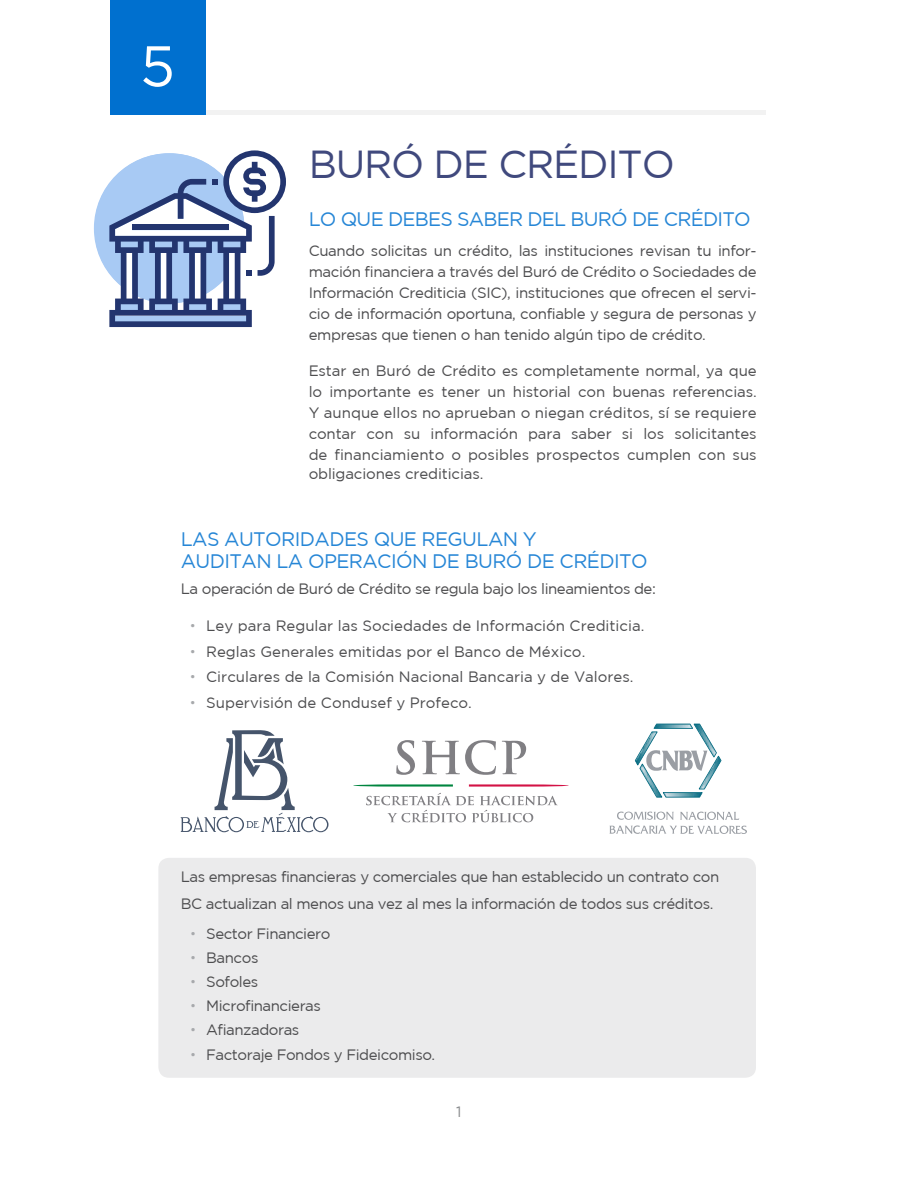
<style>
.page{position:relative;width:918px;height:1188px;background:#fff}
.page>*{position:absolute;margin:0;border:0;box-sizing:border-box;transform-origin:0 0}
.t1{font:57px "Gotham";color:#fff}
.t2{font:39px "Gotham";letter-spacing:-.03em;color:#40497d}
.t3{font:19.5px/22.5px "Gotham";letter-spacing:-.03em;color:#2686d6}
.t4{font:15px/21px "Gotham";letter-spacing:-.025em;color:#4d4d4f;text-align:justify}
.t5{font:15px "Gotham";color:#4d4d4f}
.t6{font:15px "Gotham";color:#8a8c8e}
.s1{font-family:"Helvetica Neue";font-weight:700;color:#a7a9ac}
</style>
<div class="page">
<hr style="left:152px;top:110px;width:614px;height:4px;background:#f2f2f2">
<div style="left:158px;top:858px;width:598px;height:220px;background:#ebebec;border-radius:10px"></div>
<div style="left:110px;top:0;width:96px;height:114px;background:#0070cf"></div>
<div style="left:94px;top:153px;width:150px;height:150px;background:#a8caf4;border-radius:50%"></div>
<svg style="left:109px;top:150px;width:177px;height:177px"></svg>
<svg style="left:181px;top:730px;width:132px;height:102px"></svg>
<svg style="left:313px;top:817px;width:15px;height:15px"></svg>
<div style="left:315px;top:818px;width:12px;height:13px;background:#fff;border-radius:50%"></div>
<svg style="left:353px;top:784px;width:100px;height:3px"></svg>
<svg style="left:469px;top:784px;width:100px;height:3px"></svg>
<svg style="left:366px;top:793px;width:192px;height:29px"></svg>
<svg style="left:396px;top:740px;width:19px;height:35px"></svg>
<svg style="left:422px;top:740px;width:74px;height:35px"></svg>
<svg style="left:502px;top:741px;width:24px;height:33px"></svg>
<svg style="left:609px;top:812px;width:138px;height:22px"></svg>
<svg style="left:635px;top:724px;width:86px;height:74px"></svg>
<h1 class="t1" style="left:140px;top:34px;width:36px">5</h1>
<h2 class="t2" style="left:309px;top:143px;width:368px">BURÓ DE CRÉDITO</h2>
<h3 class="t3" style="left:309px;top:207px;width:444px">LO QUE DEBES SABER DEL BURÓ DE CRÉDITO</h3>
<p class="t4" style="left:309px;top:240px;width:450px">Cuando solicitas un crédito, las instituciones revisan tu infor&shy;mación financiera a través del Buró de Crédito o Sociedades de Información Crediticia (SIC), instituciones que ofrecen el servi&shy;cio de información oportuna, confiable y segura de personas y empresas que tienen o han tenido algún tipo de crédito.</p>
<p class="t4" style="left:309px;top:360px;width:450px">Estar en Buró de Crédito es completamente normal, ya que lo importante es tener un historial con buenas referencias.<br>Y aunque ellos no aprueban o niegan créditos, sí se requiere contar con su información para saber si los solicitantes de financiamiento o posibles prospectos cumplen con sus</p>
<p class="t4" style="left:309px;top:463px;width:176px">obligaciones crediticias.</p>
<h3 class="t3" style="left:181px;top:527px;width:469px">LAS AUTORIDADES QUE REGULAN Y<br>AUDITAN LA OPERACIÓN DE BURÓ DE CRÉDITO</h3>
<p class="t4" style="left:181px;top:578px;width:477px">La operación de Buró de Crédito se regula bajo los lineamientos de:</p>
<p class="t5" style="left:190px;top:618px;width:456px"><span class="s1">•</span> Ley para Regular las Sociedades de Información Crediticia.</p>
<p class="t5" style="left:190px;top:643px;width:397px"><span class="s1">•</span> Reglas Generales emitidas por el Banco de México.</p>
<p class="t5" style="left:190px;top:669px;width:445px"><span class="s1">•</span> Circulares de la Comisión Nacional Bancaria y de Valores.</p>
<p class="t5" style="left:190px;top:694px;width:283px"><span class="s1">•</span> Supervisión de Condusef y Profeco.</p>
<p class="t4" style="left:181px;top:863px;width:540px;line-height:27px">Las empresas financieras y comerciales que han establecido un contrato con<br>BC actualizan al menos una vez al mes la información de todos sus créditos.</p>
<p class="t4" style="left:190px;top:923px;width:142px"><span class="s1">•</span> Sector Financiero</p>
<p class="t4" style="left:190px;top:947px;width:70px"><span class="s1">•</span> Bancos</p>
<p class="t4" style="left:190px;top:971px;width:69px"><span class="s1">•</span> Sofoles</p>
<p class="t4" style="left:190px;top:995px;width:132px"><span class="s1">•</span> Microfinancieras</p>
<p class="t4" style="left:190px;top:1019px;width:111px"><span class="s1">•</span> Afianzadoras</p>
<p class="t4" style="left:190px;top:1044px;width:246px"><span class="s1">•</span> Factoraje Fondos y Fideicomiso.</p>
<p class="t6" style="left:456px;top:1103px;width:7px">1</p>
</div>
